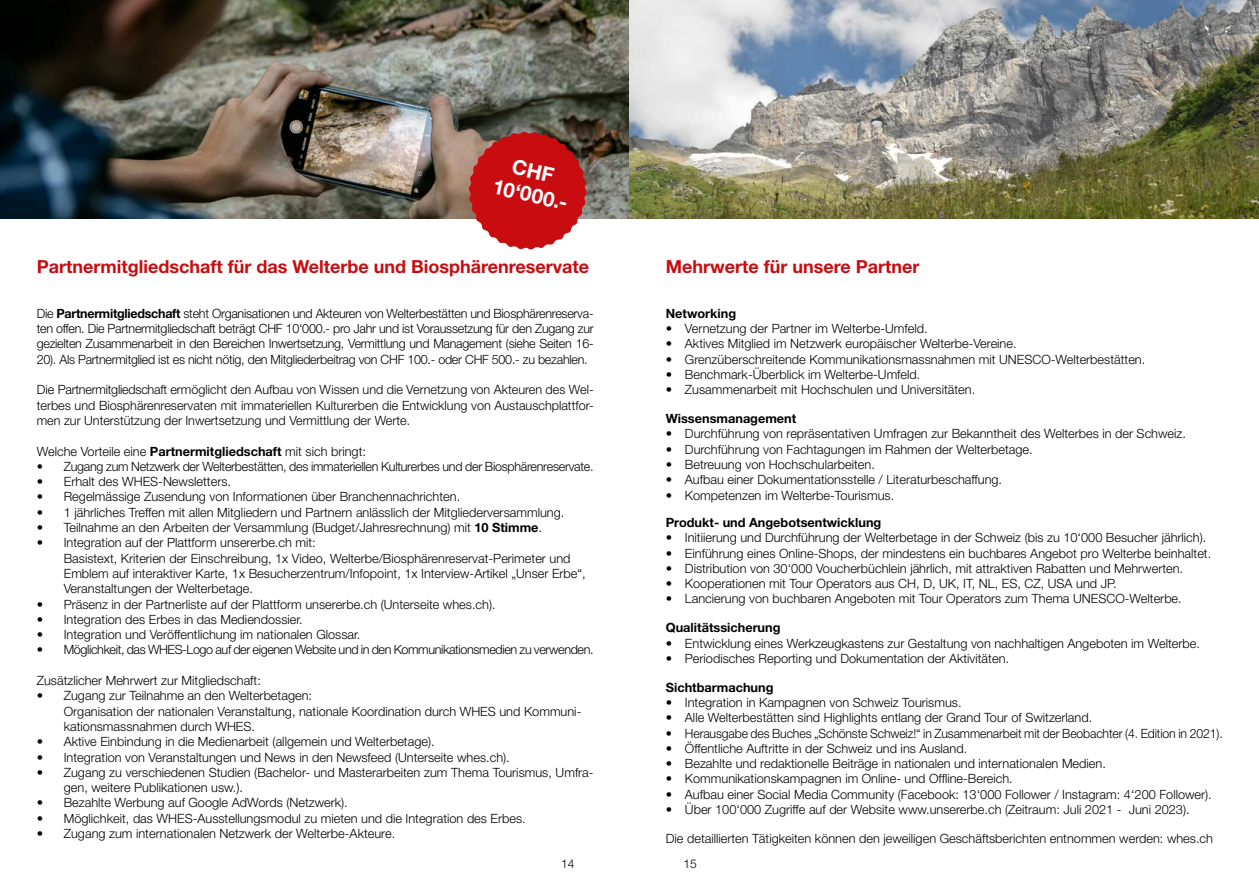
<style>
.page{position:relative;width:1259px;height:893px;background:#fff}
.page>*{position:absolute;margin:0;border:0;box-sizing:border-box;transform-origin:0 0}
.t1{font:700 20.55px/23.5px "Helvetica Neue LT Std";color:#fff;text-align:center}
.t2{font:700 18px "Helvetica Neue LT Std";color:#c90c0f}
.t3{font:300 12.75px/15.3px "Helvetica Neue LT Std";color:#000}
.t4{font:300 12.75px "Helvetica Neue LT Std";letter-spacing:-.02em;color:#000}
.t5{font:700 12.75px "Helvetica Neue LT Std";color:#000}
.t6{font:300 12.75px "Helvetica Neue LT Std";color:#000;scale:.96 1}
.t7{font:300 12.75px "Helvetica Neue LT Std";letter-spacing:-.03em;color:#000}
.t8{font:300 12px "Helvetica Neue LT Std";color:#000}
.s1{font-weight:700}
</style>
<div class="page">
<img style="left:0;top:0;width:1259px;height:218px">
<svg style="left:469px;top:132px;width:118px;height:118px;background:#c33232"></svg>
<h1 class="t1" style="left:501px;top:151px;width:77px;rotate:13deg">CHF<br>10‘000.-</h1>
<h2 class="t2" style="left:37px;top:256px;width:554px">Partnermitgliedschaft für das Welterbe und Biosphärenreservate</h2>
<p class="t3" style="left:37px;top:305px;width:558px;text-align:justify">Die <span class="s1">Partnermitgliedschaft</span> steht Organisationen und Akteuren von Welterbestätten und Biosphärenreserva&shy;ten offen. Die Partnermitgliedschaft beträgt CHF 10‘000.- pro Jahr und ist Voraussetzung für den Zugang zur gezielten Zusammenarbeit in den Bereichen Inwertsetzung, Vermittlung und Management (siehe Seiten 16- 20). Als Partnermitglied ist es nicht nötig, den Mitgliederbeitrag von CHF 100.- oder CHF 500.- zu bezahlen.</p>
<p class="t3" style="left:37px;top:382px;width:558px;text-align:justify">Die Partnermitgliedschaft ermöglicht den Aufbau von Wissen und die Vernetzung von Akteuren des Wel&shy;terbes und Biosphärenreservaten mit immateriellen Kulturerben die Entwicklung von Austauschplattfor&shy;men zur Unterstützung der Inwertsetzung und Vermittlung der Werte.</p>
<p class="t3" style="left:37px;top:443px;width:331px">Welche Vorteile eine <span class="s1">Partnermitgliedschaft</span> mit sich bringt:</p>
<p class="t4" style="left:37px;top:458px;width:558px">• Zugang zum Netzwerk der Welterbestätten, des immateriellen Kulturerbes und der Biosphärenreservate.</p>
<p class="t3" style="left:37px;top:474px;width:196px">• Erhalt des WHES-Newsletters.</p>
<p class="t3" style="left:37px;top:489px;width:425px">• Regelmässige Zusendung von Informationen über Branchennachrichten.</p>
<p class="t3" style="left:37px;top:504px;width:529px">• 1 jährliches Treffen mit allen Mitgliedern und Partnern anlässlich der Mitgliederversammlung.</p>
<p class="t3" style="left:37px;top:520px;width:507px">• Teilnahme an den Arbeiten der Versammlung (Budget/Jahresrechnung) mit <span class="s1">10 Stimme</span>.</p>
<p class="t3" style="left:64px;top:535px;width:523px;text-indent:-27px">• Integration auf der Plattform unsererbe.ch mit:<br>Basistext, Kriterien der Einschreibung, 1x Video, Welterbe/Biosphärenreservat-Perimeter und Emblem auf interaktiver Karte, 1x Besucherzentrum/Infopoint, 1x Interview-Artikel „Unser Erbe“, Veranstaltungen der Welterbetage.</p>
<p class="t3" style="left:37px;top:596px;width:460px">• Präsenz in der Partnerliste auf der Plattform unsererbe.ch (Unterseite whes.ch).</p>
<p class="t3" style="left:37px;top:611px;width:267px">• Integration des Erbes in das Mediendossier.</p>
<p class="t3" style="left:37px;top:627px;width:325px">• Integration und Veröffentlichung im nationalen Glossar.</p>
<p class="t7" style="left:37px;top:642px;width:558px">• Möglichkeit, das WHES-Logo auf der eigenen Website und in den Kommunikationsmedien zu verwenden.</p>
<p class="t3" style="left:37px;top:673px;width:226px">Zusätzlicher Mehrwert zur Mitgliedschaft:</p>
<p class="t3" style="left:64px;top:688px;width:519px;text-indent:-27px">• Zugang zur Teilnahme an den Welterbetagen:<br>Organisation der nationalen Veranstaltung, nationale Koordination durch WHES und Kommuni&shy;kationsmassnahmen durch WHES.</p>
<p class="t3" style="left:37px;top:734px;width:399px">• Aktive Einbindung in die Medienarbeit (allgemein und Welterbetage).</p>
<p class="t3" style="left:37px;top:749px;width:474px">• Integration von Veranstaltungen und News in den Newsfeed (Unterseite whes.ch).</p>
<p class="t3" style="left:64px;top:764px;width:531px;text-indent:-27px">• Zugang zu verschiedenen Studien (Bachelor- und Masterarbeiten zum Thema Tourismus, Umfra&shy;gen, weitere Publikationen usw.).</p>
<p class="t3" style="left:37px;top:795px;width:312px">• Bezahlte Werbung auf Google AdWords (Netzwerk).</p>
<p class="t3" style="left:37px;top:810px;width:490px">• Möglichkeit, das WHES-Ausstellungsmodul zu mieten und die Integration des Erbes.</p>
<p class="t3" style="left:37px;top:826px;width:360px">• Zugang zum internationalen Netzwerk der Welterbe-Akteure.</p>
<h2 class="t2" style="left:666px;top:256px;width:255px">Mehrwerte für unsere Partner</h2>
<p class="t5" style="left:666px;top:305px;width:72px">Networking</p>
<p class="t3" style="left:666px;top:321px;width:263px">• Vernetzung der Partner im Welterbe-Umfeld.</p>
<p class="t3" style="left:666px;top:336px;width:352px">• Aktives Mitglied im Netzwerk europäischer Welterbe-Vereine.</p>
<p class="t3" style="left:666px;top:351px;width:481px">• Grenzüberschreitende Kommunikationsmassnahmen mit UNESCO-Welterbestätten.</p>
<p class="t3" style="left:666px;top:367px;width:256px">• Benchmark-Überblick im Welterbe-Umfeld.</p>
<p class="t3" style="left:666px;top:382px;width:311px">• Zusammenarbeit mit Hochschulen und Universitäten.</p>
<p class="t5" style="left:666px;top:411px;width:132px">Wissensmanagement</p>
<p class="t3" style="left:666px;top:426px;width:522px">• Durchführung von repräsentativen Umfragen zur Bekanntheit des Welterbes in der Schweiz.</p>
<p class="t3" style="left:666px;top:441px;width:368px">• Durchführung von Fachtagungen im Rahmen der Welterbetage.</p>
<p class="t3" style="left:666px;top:457px;width:211px">• Betreuung von Hochschularbeiten.</p>
<p class="t3" style="left:666px;top:472px;width:338px">• Aufbau einer Dokumentationsstelle / Literaturbeschaffung.</p>
<p class="t3" style="left:666px;top:487px;width:230px">• Kompetenzen im Welterbe-Tourismus.</p>
<p class="t5" style="left:666px;top:514px;width:217px">Produkt- und Angebotsentwicklung</p>
<p class="t3" style="left:666px;top:530px;width:542px">• Initiierung und Durchführung der Welterbetage in der Schweiz (bis zu 10‘000 Besucher jährlich).</p>
<p class="t3" style="left:666px;top:545px;width:547px">• Einführung eines Online-Shops, der mindestens ein buchbares Angebot pro Welterbe beinhaltet.</p>
<p class="t3" style="left:666px;top:560px;width:519px">• Distribution von 30‘000 Voucherbüchlein jährlich, mit attraktiven Rabatten und Mehrwerten.</p>
<p class="t3" style="left:666px;top:576px;width:452px">• Kooperationen mit Tour Operators aus CH, D, UK, IT, NL, ES, CZ, USA und JP.</p>
<p class="t3" style="left:666px;top:591px;width:517px">• Lancierung von buchbaren Angeboten mit Tour Operators zum Thema UNESCO-Welterbe.</p>
<p class="t5" style="left:666px;top:620px;width:116px">Qualitätssicherung</p>
<p class="t3" style="left:666px;top:635px;width:535px">• Entwicklung eines Werkzeugkastens zur Gestaltung von nachhaltigen Angeboten im Welterbe.</p>
<p class="t3" style="left:666px;top:650px;width:345px">• Periodisches Reporting und Dokumentation der Aktivitäten.</p>
<p class="t5" style="left:666px;top:679px;width:109px">Sichtbarmachung</p>
<p class="t3" style="left:666px;top:694px;width:297px">• Integration in Kampagnen von Schweiz Tourismus.</p>
<p class="t3" style="left:666px;top:710px;width:428px">• Alle Welterbestätten sind Highlights entlang der Grand Tour of Switzerland.</p>
<p class="t6" style="left:666px;top:725px;width:581px">• Herausgabe des Buches „Schönste Schweiz!“ in Zusammenarbeit mit der Beobachter (4. Edition in 2021).</p>
<p class="t3" style="left:666px;top:740px;width:303px">• Öffentliche Auftritte in der Schweiz und ins Ausland.</p>
<p class="t3" style="left:666px;top:756px;width:442px">• Bezahlte und redaktionelle Beiträge in nationalen und internationalen Medien.</p>
<p class="t3" style="left:666px;top:771px;width:348px">• Kommunikationskampagnen im Online- und Offline-Bereich.</p>
<p class="t3" style="left:666px;top:786px;width:547px">• Aufbau einer Social Media Community (Facebook: 13‘000 Follower / Instagram: 4‘200 Follower).</p>
<p class="t3" style="left:666px;top:802px;width:525px">• Über 100‘000 Zugriffe auf der Website www.unsererbe.ch (Zeitraum: Juli 2021 - Juni 2023).</p>
<p class="t3" style="left:666px;top:830px;width:549px">Die detaillierten Tätigkeiten können den jeweiligen Geschäftsberichten entnommen werden: whes.ch</p>
<p class="t8" style="left:561px;top:856px;width:15px">14</p>
<p class="t8" style="left:683px;top:856px;width:15px">15</p>
</div>
